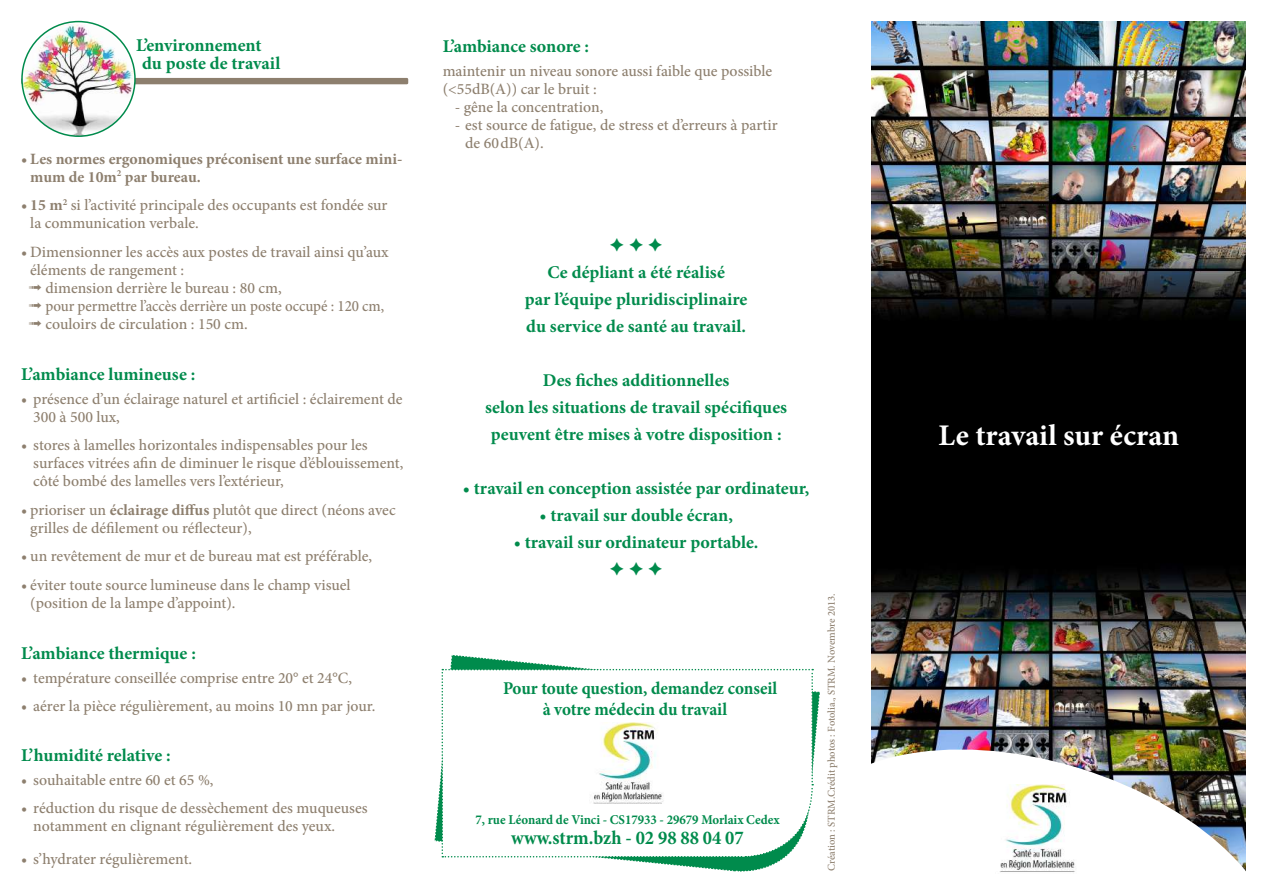
<style>
.page{position:relative;width:1263px;height:893px;background:#fff}
.page>*{position:absolute;margin:0;border:0;box-sizing:border-box;transform-origin:0 0}
.t1{font:700 30px "Minion Pro";color:#fff}
.t2{font:700 19.5px "Minion Pro";letter-spacing:-.005em;color:#008b4c;scale:.95 1}
.t3{font:700 18px/27px "Minion Pro";color:#008b4c;text-align:center}
.t4{font:700 18px/21px "Minion Pro";color:#008b4c;text-align:center;scale:.95 1}
.t5{font:18px "Zapf Dingbats ITC";color:#008b4c}
.t6{font:500 15.75px/18px "Minion Pro";color:#8d7f6e}
.t7{font:700 15.75px/18px "Minion Pro";color:#8d7f6e}
.t8{font:700 13.5px "Minion Pro";letter-spacing:-.005em;color:#008b4c;scale:.95 1}
.t9{font:500 10.5px "Minion Pro";letter-spacing:-.005em;color:#8d7f6e}
.s1{font-weight:700}
</style>
<div class="page">
<img style="left:872px;top:21px;width:374px;height:707px">
<img style="left:871px;top:728px;width:375px;height:143px">
<svg style="left:434px;top:655px;width:386px;height:217px"></svg>
<div style="left:21px;top:78px;width:387px;height:6px;background:#8d7f6e"></div>
<img style="left:22px;top:24px;width:113px;height:112px">
<div style="left:21px;top:21px;width:115px;height:116px;border:2px solid #008b4c;border-radius:50%"></div>
<img style="left:996px;top:785px;width:83px;height:87px">
<img style="left:589px;top:722px;width:78px;height:83px">
<p class="t3" style="left:142px;top:36px;width:140px;line-height:18px;text-align:left;text-indent:-6px">L’environnement du poste de travail</p>
<p class="t7" style="left:30px;top:149px;width:374px;text-indent:-9px">• Les normes ergonomiques préconisent une surface mini&shy;mum de 10m<sup>2</sup> par bureau.</p>
<p class="t6" style="left:30px;top:196px;width:359px;text-indent:-9px"><span class="s1">• 15 m</span><sup>2</sup> si l’activité principale des occupants est fondée sur la communication verbale.</p>
<p class="t6" style="left:29px;top:243px;width:361px;text-indent:-8px">• Dimensionner les accès aux postes de travail ainsi qu’aux éléments de rangement :<br>➟ dimension derrière le bureau : 80 cm,<br>➟ pour permettre l’accès derrière un poste occupé : 120 cm, ➟ couloirs de circulation : 150 cm.</p>
<p class="t3" style="left:21px;top:360px;width:176px">L’ambiance lumineuse :</p>
<p class="t6" style="left:33px;top:390px;width:371px;text-indent:-12px"><span class="s1">•</span> présence d’un éclairage naturel et artificiel : éclairement de<br>300 à 500 lux,</p>
<p class="t6" style="left:33px;top:436px;width:372px;text-indent:-12px">• stores à lamelles horizontales indispensables pour les surfaces vitrées afin de diminuer le risque d’éblouissement, côté bombé des lamelles vers l’extérieur,</p>
<p class="t6" style="left:30px;top:501px;width:367px;text-indent:-9px">• prioriser un <span class="s1">éclairage diffus</span> plutôt que direct (néons avec grilles de défilement ou réflecteur),</p>
<p class="t6" style="left:21px;top:547px;width:352px">• un revêtement de mur et de bureau mat est préférable,</p>
<p class="t6" style="left:30px;top:576px;width:322px;text-indent:-9px">• éviter toute source lumineuse dans le champ visuel (position de la lampe d’appoint).</p>
<p class="t3" style="left:21px;top:639px;width:176px">L’ambiance thermique :</p>
<p class="t6" style="left:21px;top:669px;width:332px"><span class="s1">•</span> température conseillée comprise entre 20° et 24°C,</p>
<p class="t6" style="left:21px;top:697px;width:356px"><span class="s1">•</span> aérer la pièce régulièrement, au moins 10 mn par jour.</p>
<p class="t3" style="left:21px;top:741px;width:151px">L’humidité relative :</p>
<p class="t6" style="left:21px;top:771px;width:194px"><span class="s1">•</span> souhaitable entre 60 et 65 %,</p>
<p class="t6" style="left:33px;top:799px;width:336px;text-indent:-12px">• réduction du risque de dessèchement des muqueuses notamment en clignant régulièrement des yeux.</p>
<p class="t6" style="left:21px;top:850px;width:173px">• s’hydrater régulièrement.</p>
<p class="t3" style="left:443px;top:32px;width:148px">L’ambiance sonore :</p>
<p class="t6" style="left:443px;top:62px;width:331px">maintenir un niveau sonore aussi faible que possible (&lt;55dB(A)) car le bruit :</p>
<p class="t6" style="left:455px;top:98px;width:150px">- gêne la concentration,</p>
<p class="t6" style="left:465px;top:116px;width:314px;text-indent:-11px">- est source de fatigue, de stress et d’erreurs à partir de 60dB(A).</p>
<p class="t5" style="left:610px;top:236px;width:54px">✦ ✦ ✦</p>
<p class="t3" style="left:525px;top:258px;width:224px">Ce dépliant a été réalisé<br>par l’équipe pluridisciplinaire du service de santé au travail.</p>
<p class="t3" style="left:485px;top:366px;width:303px">Des fiches additionnelles<br>selon les situations de travail spécifiques peuvent être mises à votre disposition :</p>
<p class="t3" style="left:463px;top:474px;width:348px">• travail en conception assistée par ordinateur,</p>
<p class="t3" style="left:539px;top:501px;width:195px">• travail sur double écran,</p>
<p class="t3" style="left:514px;top:528px;width:246px">• travail sur ordinateur portable.</p>
<p class="t5" style="left:610px;top:560px;width:54px">✦ ✦ ✦</p>
<p class="t4" style="left:503px;top:677px;width:290px">Pour toute question, demandez conseil à votre médecin du travail</p>
<p class="t8" style="left:475px;top:810px;width:322px">7, rue Léonard de Vinci - CS17933 - 29679 Morlaix Cedex</p>
<p class="t2" style="left:511px;top:824px;width:246px">www.strm.bzh - 02 98 88 04 07</p>
<p class="t9" style="left:824px;top:871px;width:279px;rotate:-90deg">Création : STRM.Crédit photos : Fotolia., STRM. Novembre 2013.</p>
<h1 class="t1" style="left:938px;top:414px;width:242px">Le travail sur écran</h1>
</div>
